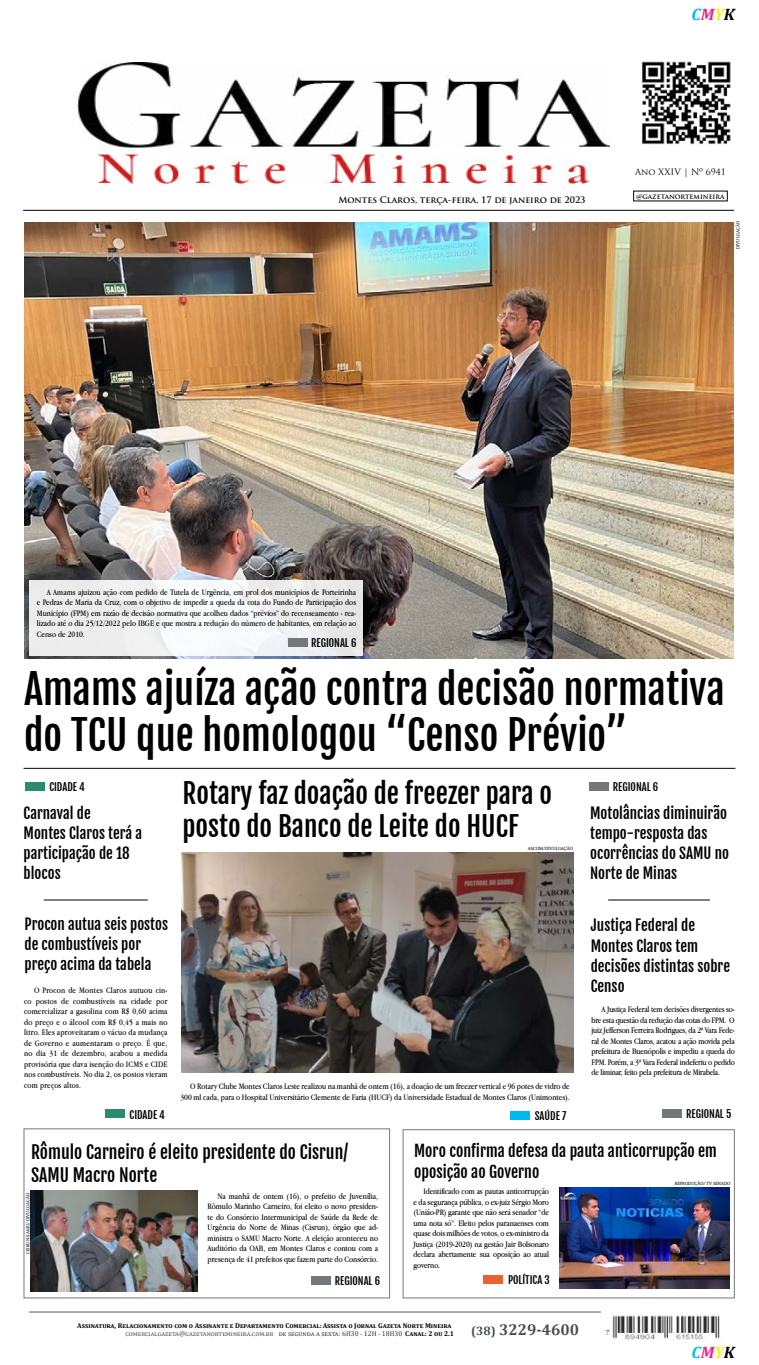
<style>
.page{position:relative;width:759px;height:1365px;background:#fff}
.page>*{position:absolute;margin:0;border:0;box-sizing:border-box;transform-origin:0 0}
.t1{font:40.25px/46.4px "Fjalla One";color:#000}
.t2{font:27.12px/32.4px "Fjalla One";color:#000}
.t3{font:17.5px/23.6px "Fjalla One";color:#000}
.t4{font:italic 700 16.62px "Cambria";color:#00b9f3}
.t5{font:15.75px/21.2px "Fjalla One";color:#000}
.t6{font:700 15.75px "Cambria";color:#4b4d50}
.t7{font:14.88px/20.1px "Fjalla One";color:#000}
.t8{font:700 12.25px "Cambria";color:#4b4d50}
.t9{font:10.5px "Fjalla One";color:#000}
.t10{font:8.75px/10.5px "Apple Garamond";color:#000;text-align:justify}
.t11{font:8.75px "Apple Garamond";letter-spacing:-.02em;color:#000}
.t12{font:8.75px "Apple Garamond";letter-spacing:.02em;color:#000}
.t13{font:700 8.75px "Trajan Pro";color:#000}
.t14{font:8.75px "Trajan Pro";color:#000}
.t15{font:700 7px "Cambria";color:#000}
.t16{font:7px "Cambria";color:#333}
.t17{font:7px "Cambria";letter-spacing:.055em;color:#4b4d50}
.t18{font:700 7px "Trajan Pro";color:#000}
.t19{font:4.38px "Andada";color:#000}
.s1{color:#e82a8c}
.s2{color:#fff00c}
.s3{color:#000}
.s4{font-weight:700;color:#000}
</style>
<div class="page">
<hr style="left:29px;top:1311px;width:572px;height:1px;background:#58595b">
<img style="left:642px;top:61px;width:89px;height:84px">
<img style="left:78px;top:63px;width:532px;height:121px">
<div style="left:662px;top:1109px;width:20px;height:8px;background:#747779"></div>
<hr style="left:23px;top:210px;width:711px;height:1px;background:#000">
<img style="left:605px;top:1315px;width:115px;height:25px">
<div style="left:403px;top:1129px;width:332px;height:169px;border:1px solid #78797d"></div>
<hr style="left:24px;top:768px;width:711px;height:1px;background:#000">
<hr style="left:44px;top:899px;width:104px;height:1px;background:#000">
<hr style="left:608px;top:899px;width:102px;height:1px;background:#000">
<div style="left:590px;top:782px;width:19px;height:8px;background:#747779"></div>
<div style="left:312px;top:1276px;width:19px;height:8px;background:#747779"></div>
<img style="left:182px;top:852px;width:391px;height:219px">
<img style="left:560px;top:1187px;width:170px;height:100px">
<div style="left:25px;top:781px;width:19px;height:9px;background:#2c8a6e"></div>
<div style="left:105px;top:1109px;width:19px;height:8px;background:#2c8a6e"></div>
<div style="left:24px;top:1128px;width:366px;height:170px;border:1px solid #78797d"></div>
<img style="left:30px;top:1190px;width:168px;height:100px">
<div style="left:510px;top:1111px;width:20px;height:8px;background:#00b9f3"></div>
<div style="left:484px;top:1274px;width:19px;height:9px;background:#eb6130"></div>
<img style="left:25px;top:222px;width:709px;height:437px">
<div style="left:29px;top:580px;width:333px;height:75px;background:linear-gradient(to right,#f1f1f2,#efeff1)"></div>
<div style="left:288px;top:638px;width:19px;height:8px;background:#747779"></div>
<h3 class="t4" style="left:692px;top:2px;width:45px">C<span class="s1">M</span><span class="s2">Y</span><span class="s3">K</span></h3>
<p class="t13" style="left:338px;top:194px;width:249px">Montes Claros, terça-feira, 17 de janeiro de 2023</p>
<p class="t14" style="left:635px;top:166px;width:92px">Ano XXIV | Nº 6941</p>
<p class="t18" style="left:636px;top:192px;width:90px">@gazetanortemineira</p>
<p class="t19" style="left:735px;top:249px;width:30px;rotate:-90deg">DIVULGAÇÃO</p>
<p class="t10" style="left:37px;top:586px;width:321px;text-align:right">A Amams ajuizou ação com pedido de Tutela de Urgência, em prol dos municípios de Porteirinha<br>e Pedras de Maria da Cruz, com o objetivo de impedir a queda da cota do Fundo de Participação dos</p>
<p class="t10" style="left:37px;top:618px;width:321px">lizado até o dia 25/12/2022 pelo IBGE e que mostra a redução do número de habitantes, em relação ao</p>
<p class="t10" style="left:37px;top:607px;width:321px">Município (FPM) em razão de decisão normativa que acolheu dados “prévios” do recenseamento - rea-</p>
<p class="t10" style="left:37px;top:628px;width:50px">Censo de 2010.</p>
<p class="t9" style="left:311px;top:636px;width:47px">REGIONAL 6</p>
<h1 class="t1" style="left:24px;top:665px;width:702px">Amams ajuíza ação contra decisão normativa do TCU que homologou “Censo Prévio“</h1>
<p class="t9" style="left:49px;top:780px;width:37px">CIDADE 4</p>
<h3 class="t7" style="left:24px;top:802px;width:120px">Carnaval de<br>Montes Claros terá a participação de 18 blocos</h3>
<h2 class="t2" style="left:183px;top:777px;width:371px">Rotary faz doação de freezer para o posto do Banco de Leite do HUCF</h2>
<p class="t19" style="left:528px;top:845px;width:47px">ASCOM/DIVULGAÇÃO</p>
<h3 class="t7" style="left:25px;top:914px;width:145px">Procon autua seis postos de combustíveis por preço acima da tabela</h3>
<p class="t12" style="left:34px;top:985px;width:135px">O Procon de Montes Claros autuou cin-</p>
<p class="t10" style="left:24px;top:1006px;width:145px">comercializar a gasolina com $R 0,60 acima do preço oe álcool com $R 0,45 a mais no litro. Eles aproveitaram o vácuo da mudança de Governo e aumentaram o preço É. que, no dia 31 de dezembro, acabou a medida provisória que dava isenção do ICMS e CIDE nos combustíveis. No dia 2, os postos vieram com preços altos.</p>
<p class="t10" style="left:61px;top:995px;width:9px">de</p>
<p class="t12" style="left:73px;top:995px;width:44px">combustíveis</p>
<p class="t10" style="left:131px;top:995px;width:23px">cidade</p>
<p class="t10" style="left:36px;top:995px;width:23px">postos</p>
<p class="t10" style="left:156px;top:995px;width:13px">por</p>
<p class="t10" style="left:119px;top:995px;width:9px">na</p>
<p class="t10" style="left:24px;top:995px;width:9px">co</p>
<p class="t9" style="left:130px;top:1107px;width:37px">CIDADE 4</p>
<p class="t10" style="left:180px;top:1081px;width:391px;text-align:right">O Rotary Clube Montes Claros Leste realizou na manhã de ontem (16 a,) doação de um freezer vertical e 96 potes de vidro de<br>300 ml cada, para o Hospital Universitário Clemente de Faria (HUCF) da Universidade Estadual de Montes Claros (Unimontes .(</p>
<p class="t9" style="left:535px;top:1108px;width:33px">SAÚDE 7</p>
<p class="t9" style="left:613px;top:780px;width:47px">REGIONAL 6</p>
<h3 class="t7" style="left:590px;top:802px;width:140px">Motolâncias diminuirão tempo-resposta das ocorrências do SAMU no<br>Norte de Minas</h3>
<h3 class="t7" style="left:591px;top:915px;width:141px">Justiça Federal de<br>Montes Claros tem decisões distintas sobre<br>Censo</h3>
<p class="t11" style="left:601px;top:1004px;width:135px">A Justiça Federal tem decisões divergentes so-</p>
<p class="t11" style="left:592px;top:1035px;width:145px">ral de Montes Claros, acatou a ação movida pela</p>
<p class="t11" style="left:592px;top:1014px;width:145px">bre esta questão da redução das cotas do FPM O.</p>
<p class="t11" style="left:592px;top:1025px;width:145px">juiz Jefferson Ferreira Rodrigues, da ª2 Vara Fede-</p>
<p class="t10" style="left:592px;top:1045px;width:145px">prefeitura de Buenópolis e impediu a queda do FPM. Porém ª3a, Vara Federal indeferiu o pedido de liminar, feito pela prefeitura de Mirabela.</p>
<p class="t9" style="left:686px;top:1107px;width:47px">REGIONAL 5</p>
<h3 class="t3" style="left:31px;top:1139px;width:319px">Rômulo Carneiro é eleito presidente do Cisrun/<br>SAMU Macro Norte</h3>
<p class="t19" style="left:25px;top:1253px;width:62px;rotate:-90deg">CISRUN-SAMU/ DIVULGAÇÃO</p>
<p class="t10" style="left:218px;top:1190px;width:162px">Na manhã de ontem (16 o,) prefeito de Juvenília,</p>
<p class="t10" style="left:208px;top:1200px;width:172px">Rômulo Marinho Carneiro, foi eleito o novo presiden-</p>
<p class="t10" style="left:208px;top:1232px;width:172px">ministra o SAMU Macro Norte A. eleição aconteceu no</p>
<p class="t10" style="left:208px;top:1211px;width:172px">te do Consórcio Intermunicipal de Saúde da Rede de</p>
<p class="t10" style="left:208px;top:1221px;width:172px">Urgência do Norte de Minas (Cisrun ,) órgão que ad-</p>
<p class="t10" style="left:208px;top:1242px;width:172px">Auditório da OAB, em Montes Claros e contou com a presença de 41 prefeitos que fazem parte do Consórcio.</p>
<p class="t9" style="left:335px;top:1274px;width:47px">REGIONAL 6</p>
<h3 class="t5" style="left:414px;top:1139px;width:304px">Moro confirma defesa da pauta anticorrupção em oposição ao Governo</h3>
<p class="t19" style="left:675px;top:1180px;width:57px">REPRODUÇÃO/ TV SENADO</p>
<p class="t10" style="left:414px;top:1185px;width:137px;text-indent:10px">Identificado com as pautas anticorrupção e da segurança pública exo, -juiz Sérgio Moro (União-PR) garante que não será senador “de uma nota só .” Eleito pelos paranaenses com quase dois milhões de votos exo, -ministro da Justiça (2019-2020) na gestão Jair Bolsonaro declara abertamente sua oposição ao atual governo.</p>
<p class="t9" style="left:508px;top:1273px;width:43px">POLÍTICA 3</p>
<p class="t15" style="left:77px;top:1320px;width:376px">Assinatura, Relacionamento com o Assinante e Departamento Comercial:Assista o Jornal Gazeta Norte Mineira</p>
<h3 class="t6" style="left:499px;top:1317px;width:81px">3229-4600</h3>
<h3 class="t8" style="left:471px;top:1321px;width:26px">(38)</h3>
<p class="t17" style="left:125px;top:1329px;width:149px">comercialgazeta@gazetanortemineira.com.br</p>
<p class="t16" style="left:279px;top:1329px;width:177px">de segunda a sexta H6: 30 - 12H - 18H30 <span class="s4">Canal 2: ou 2.1</span></p>
<h3 class="t4" style="left:692px;top:1340px;width:45px">C<span class="s1">M</span><span class="s2">Y</span><span class="s3">K</span></h3>
</div>
